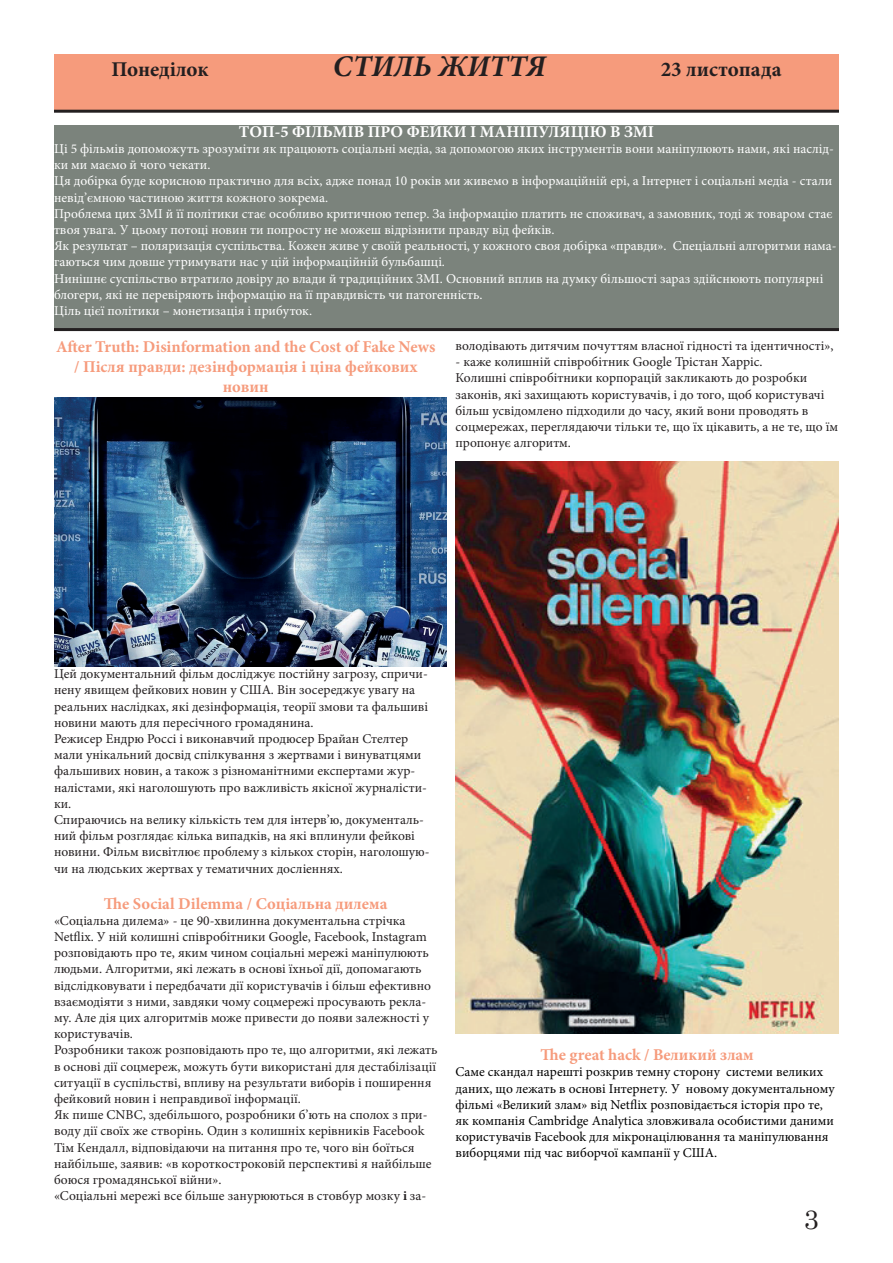
<style>
.page{position:relative;width:893px;height:1263px;background:#fff}
.page>*{position:absolute;margin:0;border:0;box-sizing:border-box;transform-origin:0 0}
.t1{font:italic 700 30px "Minion Pro";color:#231f20}
.t2{font:27px "Century";color:#231f20}
.t3{font:700 21px "Minion Pro";letter-spacing:-.005em;color:#231f20}
.t4{font:700 16.5px/19.8px "Minion Pro";color:#f69b7c;text-align:center}
.t5{font:700 16.5px "Minion Pro";color:#fff}
.t6{font:13.5px/16.2px "Minion Pro";color:#231f20}
.t7{font:13.5px/16.2px "Minion Pro";color:#fff}
.t8{font:13.5px/16.2px "Minion Pro";color:#000001}
.s1{font-weight:700}
</style>
<div class="page">
<div style="left:54px;top:54px;width:785px;height:57px;background:#f69b7c"></div>
<hr style="left:54px;top:110px;width:785px;height:3px;background:#231f20">
<div style="left:54px;top:125px;width:785px;height:205px;background:#7b837c"></div>
<hr style="left:54px;top:328px;width:785px;height:3px;background:#231f20">
<img style="left:54px;top:397px;width:392px;height:269px">
<img style="left:455px;top:461px;width:384px;height:572px">
<h3 class="t3" style="left:112px;top:54px;width:99px">Понеділок</h3>
<h1 class="t1" style="left:333px;top:45px;width:214px">СТИЛЬ ЖИТТЯ</h1>
<h3 class="t3" style="left:661px;top:54px;width:122px">23 листопада</h3>
<p class="t5" style="left:239px;top:120px;width:417px">ТОП-5 ФІЛЬМІВ ПРО ФЕЙКИ І МАНІПУЛЯЦІЮ В ЗМІ</p>
<p class="t7" style="left:54px;top:141px;width:784px">Ці 5 фільмів допоможуть зрозуміти як працюють соціальні медіа, за допомогою яких інструментів вони маніпулюють нами, які наслід&shy;ки ми маємо й чого чекати.<br>Ця добірка буде корисною практично для всіх, адже понад 10 років ми живемо в інформаційній ері, а Інтернет і соціальні медіа - стали невід’ємною частиною життя кожного зокрема.<br>Проблема цих ЗМІ й її політики стає особливо критичною тепер. За інформацію платить не споживач, а замовник, тоді ж товаром стає твоя увага. У цьому потоці новин ти попросту не можеш відрізнити правду від фейків.<br>Як результат – поляризація суспільства. Кожен живе у своїй реальності, у кожного своя добірка «правди». Спеціальні алгоритми нама&shy;гаються чим довше утримувати нас у цій інформаційній бульбашці.<br>Нинішнє суспільство втратило довіру до влади й традиційних ЗМІ. Основний вплив на думку більшості зараз здійснюють популярні блогери, які не перевіряють інформацію на її правдивість чи патогенність.<br>Ціль цієї політики – монетизація і прибуток.</p>
<p class="t4" style="left:56px;top:337px;width:381px">After Truth: Disinformation and the Cost of Fake News / Після правди: дезінформація і ціна фейкових новин</p>
<p class="t6" style="left:455px;top:338px;width:379px">володівають дитячим почуттям власної гідності та ідентичності»,</p>
<p class="t6" style="left:455px;top:354px;width:384px">- каже колишній співробітник Google Трістан Харріс.<br>Колишні співробітники корпорацій закликають до розробки законів, які захищають користувачів, і до того, щоб користувачі більш усвідомлено підходили до часу, який вони проводять в соцмережах, переглядаючи тільки те, що їх цікавить, а не те, що їм пропонує алгоритм.</p>
<p class="t6" style="left:54px;top:666px;width:377px">Цей документальний фільм досліджує постійну загрозу, спричи&shy;нену явищем фейкових новин у США. Він зосереджує увагу на реальних наслідках, які дезінформація, теорії змови та фальшиві новини мають для пересічного громадянина.<br>Режисер Ендрю Россі і виконавчий продюсер Брайан Стелтер мали унікальний досвід спілкування з жертвами і винуватцями фальшивих новин, а також з різноманітними експертами жур&shy;налістами, які наголошують про важливість якісної журналісти&shy;ки.<br>Спираючись на велику кількість тем для інтерв’ю, документаль&shy;ний фільм розглядає кілька випадків, на які вплинули фейкові новини. Фільм висвітлює проблему з кількох сторін, наголошую&shy;чи на людських жертвах у тематичних досліеннях.</p>
<p class="t4" style="left:104px;top:893px;width:285px">The Social Dilemma / Соціальна дилема</p>
<p class="t6" style="left:54px;top:912px;width:385px">«Соціальна дилема» - це 90-хвилинна документальна стрічка Netflix. У ній колишні співробітники Google, Facebook, Instagram розповідають про те, яким чином соціальні мережі маніпулюють людьми. Алгоритми, які лежать в основі їхньої дії, допомагають відслідковувати і передбачати дії користувачів і більш ефективно взаємодіяти з ними, завдяки чому соцмережі просувають рекла&shy;му. Але дія цих алгоритмів може привести до появи залежності у користувачів.<br>Розробники також розповідають про те, що алгоритми, які лежать в основі дії соцмереж, можуть бути використані для дестабілізації ситуації в суспільстві, впливу на результати виборів і поширення фейковий новин і неправдивої інформації.<br>Як пише CNBC, здебільшого, розробники б’ють на сполох з при&shy;воду дії своїх же створінь. Один з колишніх керівників Facebook Тім Кендалл, відповідаючи на питання про те, чого він боїться найбільше, заявив: «в короткостроковій перспективі я найбільше боюся громадянської війни».<br>«Соціальні мережі все більше занурюються в стовбур мозку <span class="s1">і</span> за-</p>
<p class="t4" style="left:541px;top:1045px;width:215px">The great hack / Великий злам</p>
<p class="t8" style="left:455px;top:1064px;width:381px">Саме скандал нарешті розкрив темну сторону системи великих даних, що лежать в основі Інтернету. У новому документальному фільмі «Великий злам» від Netflix розповідається історія про те, як компанія Cambridge Analytica зловживала особистими даними користувачів Facebook для мікронацілювання та маніпулювання виборцями під час виборчої кампанії у США.</p>
<h2 class="t2" style="left:804px;top:1196px;width:17px">3</h2>
</div>
